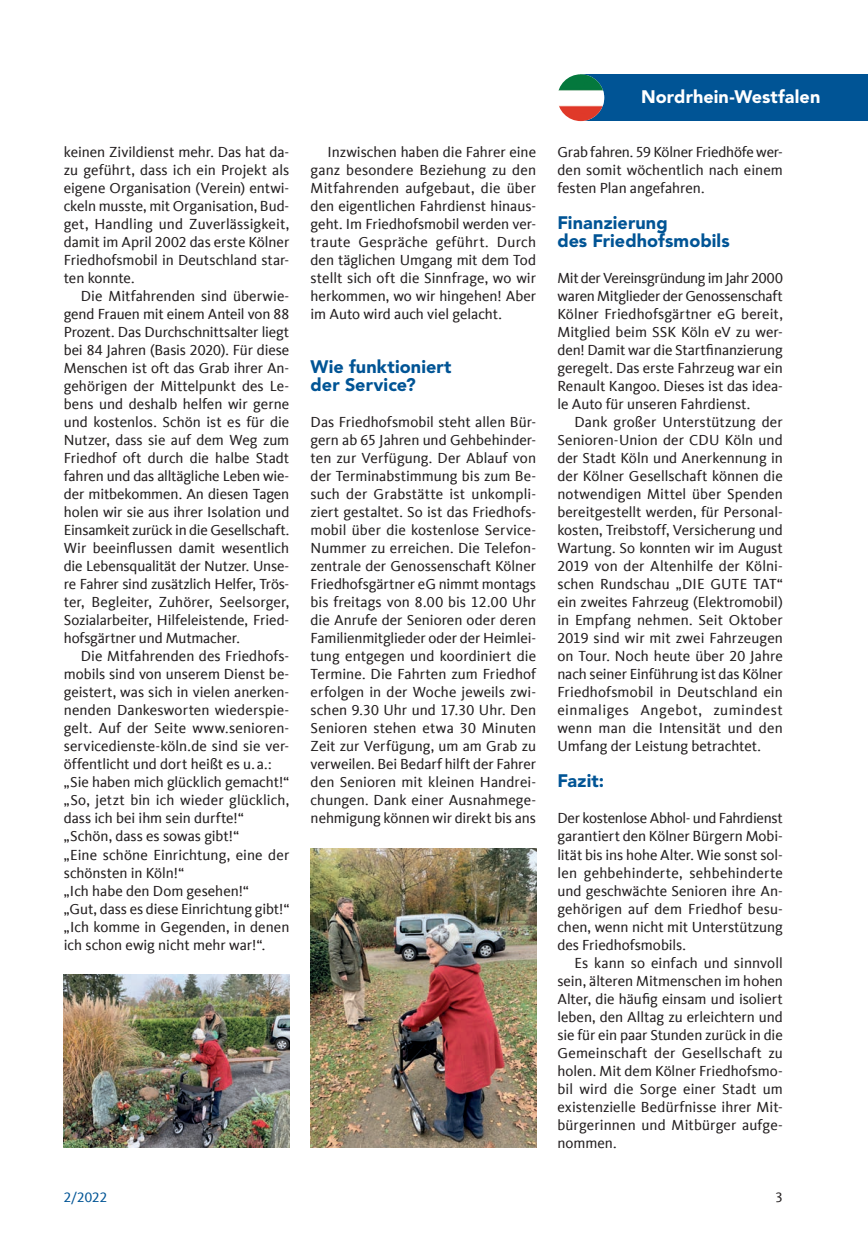
<style>
.page{position:relative;width:868px;height:1238px;background:#fff}
.page>*{position:absolute;margin:0;border:0;box-sizing:border-box;transform-origin:0 0}
.t1{font:900 18px/18px "Avenir";letter-spacing:.005em;color:#005495}
.t2{font:900 18px "Avenir";letter-spacing:.005em;color:#fff}
.t3{font:15px/18px "CDU Kievit Tab";color:#231f20;text-align:justify}
.t4{font:14.25px "CDU Kievit Tab";color:#005495}
.t5{font:14.25px "CDU Kievit Tab";color:#231f20}
</style>
<div class="page">
<div style="left:580px;top:74px;width:287px;height:47px;background:#005495"></div>
<img style="left:557px;top:74px;width:47px;height:47px;border-radius:23px">
<img style="left:64px;top:974px;width:225px;height:173px">
<img style="left:310px;top:848px;width:226px;height:299px">
<p class="t3" style="left:64px;top:143px;width:227px">keinen Zivildienst mehr. Das hat da&shy;zu geführt, dass ich ein Projekt als eigene Organisation (Verein) entwi&shy;ckeln musste, mit Organisation, Bud&shy;get, Handling und Zuverlässigkeit, damit im April 2002 das erste Kölner Friedhofsmobil in Deutschland star&shy;ten konnte.</p>
<p class="t3" style="left:64px;top:287px;width:227px;text-indent:17px">Die Mitfahrenden sind überwie&shy;gend Frauen mit einem Anteil von 88<br>Prozent. Das Durchschnittsalter liegt bei 84 Jahren (Basis 2020). Für diese Menschen ist oft das Grab ihrer An&shy;gehörigen der Mittelpunkt des Le&shy;bens und deshalb helfen wir gerne und kostenlos. Schön ist es für die Nutzer, dass sie auf dem Weg zum Friedhof oft durch die halbe Stadt fahren und das alltägliche Leben wie&shy;der mitbekommen. An diesen Tagen holen wir sie aus ihrer Isolation und Einsamkeit zurück in die Gesellschaft.<br>Wir beeinflussen damit wesentlich die Lebensqualität der Nutzer. Unse&shy;re Fahrer sind zusätzlich Helfer, Trös&shy;ter, Begleiter, Zuhörer, Seelsorger, Sozialarbeiter, Hilfeleistende, Fried&shy;hofsgärtner und Mutmacher.</p>
<p class="t3" style="left:64px;top:647px;width:227px;text-align:left;text-indent:17px">Die Mitfahrenden des Friedhofs&shy;mobils sind von unserem Dienst be&shy;geistert, was sich in vielen anerken&shy;nenden Dankesworten wiederspie&shy;gelt. Auf der Seite www.senioren&shy;servicedienste-köln.de sind sie ver&shy;öffentlicht und dort heißt es u. a.: „Sie haben mich glücklich gemacht!“ „So, jetzt bin ich wieder glücklich, dass ich bei ihm sein durfte!“ „Schön, dass es sowas gibt!“<br>„Eine schöne Einrichtung, eine der schönsten in Köln!“<br>„Ich habe den Dom gesehen!“<br>„Gut, dass es diese Einrichtung gibt!“ „Ich komme in Gegenden, in denen ich schon ewig nicht mehr war!“.</p>
<p class="t3" style="left:310px;top:143px;width:227px;text-indent:17px">Inzwischen haben die Fahrer eine ganz besondere Beziehung zu den Mitfahrenden aufgebaut, die über den eigentlichen Fahrdienst hinaus&shy;geht. Im Friedhofsmobil werden ver&shy;traute Gespräche geführt. Durch den täglichen Umgang mit dem Tod stellt sich oft die Sinnfrage, wo wir herkommen, wo wir hingehen! Aber im Auto wird auch viel gelacht.</p>
<p class="t1" style="left:310px;top:358px;width:142px">Wie funktioniert der Service?</p>
<p class="t3" style="left:310px;top:413px;width:227px">Das Friedhofsmobil steht allen Bür&shy;gern ab 65 Jahren und Gehbehinder&shy;ten zur Verfügung. Der Ablauf von der Terminabstimmung bis zum Be&shy;such der Grabstätte ist unkompli&shy;ziert gestaltet. So ist das Friedhofs&shy;mobil über die kostenlose Service-Nummer zu erreichen. Die Telefon&shy;zentrale der Genossenschaft Kölner Friedhofsgärtner eG nimmt montags bis freitags von 8.00 bis 12.00 Uhr die Anrufe der Senioren oder deren Familienmitglieder oder der Heimlei&shy;tung entgegen und koordiniert die Termine. Die Fahrten zum Friedhof erfolgen in der Woche jeweils zwi&shy;schen 9.30 Uhr und 17.30 Uhr. Den Senioren stehen etwa 30 Minuten Zeit zur Verfügung, um am Grab zu verweilen. Bei Bedarf hilft der Fahrer den Senioren mit kleinen Handrei&shy;chungen. Dank einer Ausnahmege&shy;nehmigung können wir direkt bis ans</p>
<p class="t2" style="left:641px;top:86px;width:181px">Nordrhein-Westfalen</p>
<p class="t3" style="left:557px;top:143px;width:227px">Grab fahren. 59 Kölner Friedhöfe wer&shy;den somit wöchentlich nach einem festen Plan angefahren.</p>
<p class="t1" style="left:557px;top:214px;width:174px">Finanzierung<br>des Friedhofsmobils</p>
<p class="t3" style="left:557px;top:269px;width:227px">Mit der Vereinsgründung im Jahr 2000 waren Mitglieder der Genossenschaft Kölner Friedhofsgärtner eG bereit, Mitglied beim SSK Köln eV zu wer&shy;den! Damit war die Startfinanzierung geregelt. Das erste Fahrzeug war ein Renault Kangoo. Dieses ist das idea&shy;le Auto für unseren Fahrdienst.</p>
<p class="t3" style="left:557px;top:413px;width:227px;text-indent:17px">Dank großer Unterstützung der Senioren-Union der CDU Köln und der Stadt Köln und Anerkennung in der Kölner Gesellschaft können die notwendigen Mittel über Spenden bereitgestellt werden, für Personal&shy;kosten, Treibstoff, Versicherung und Wartung. So konnten wir im August 2019 von der Altenhilfe der Kölni&shy;schen Rundschau „DIE GUTE TAT“ ein zweites Fahrzeug (Elektromobil) in Empfang nehmen. Seit Oktober 2019 sind wir mit zwei Fahrzeugen on Tour. Noch heute über 20 Jahre nach seiner Einführung ist das Kölner Friedhofsmobil in Deutschland ein einmaliges Angebot, zumindest wenn man die Intensität und den Umfang der Leistung betrachtet.</p>
<p class="t1" style="left:557px;top:772px;width:48px">Fazit:</p>
<p class="t3" style="left:557px;top:809px;width:227px">Der kostenlose Abhol- und Fahrdienst garantiert den Kölner Bürgern Mobi&shy;lität bis ins hohe Alter. Wie sonst sol&shy;len gehbehinderte, sehbehinderte und geschwächte Senioren ihre An&shy;gehörigen auf dem Friedhof besu&shy;chen, wenn nicht mit Unterstützung des Friedhofsmobils.</p>
<p class="t3" style="left:557px;top:953px;width:227px;text-indent:17px">Es kann so einfach und sinnvoll sein, älteren Mitmenschen im hohen Alter, die häufig einsam und isoliert leben, den Alltag zu erleichtern und sie für ein paar Stunden zurück in die Gemeinschaft der Gesellschaft zu holen. Mit dem Kölner Friedhofsmo&shy;bil wird die Sorge einer Stadt um existenzielle Bedürfnisse ihrer Mit&shy;bürgerinnen und Mitbürger aufge&shy;nommen.</p>
<p class="t4" style="left:64px;top:1188px;width:45px">2/2022</p>
<p class="t5" style="left:775px;top:1188px;width:9px">3</p>
</div>
